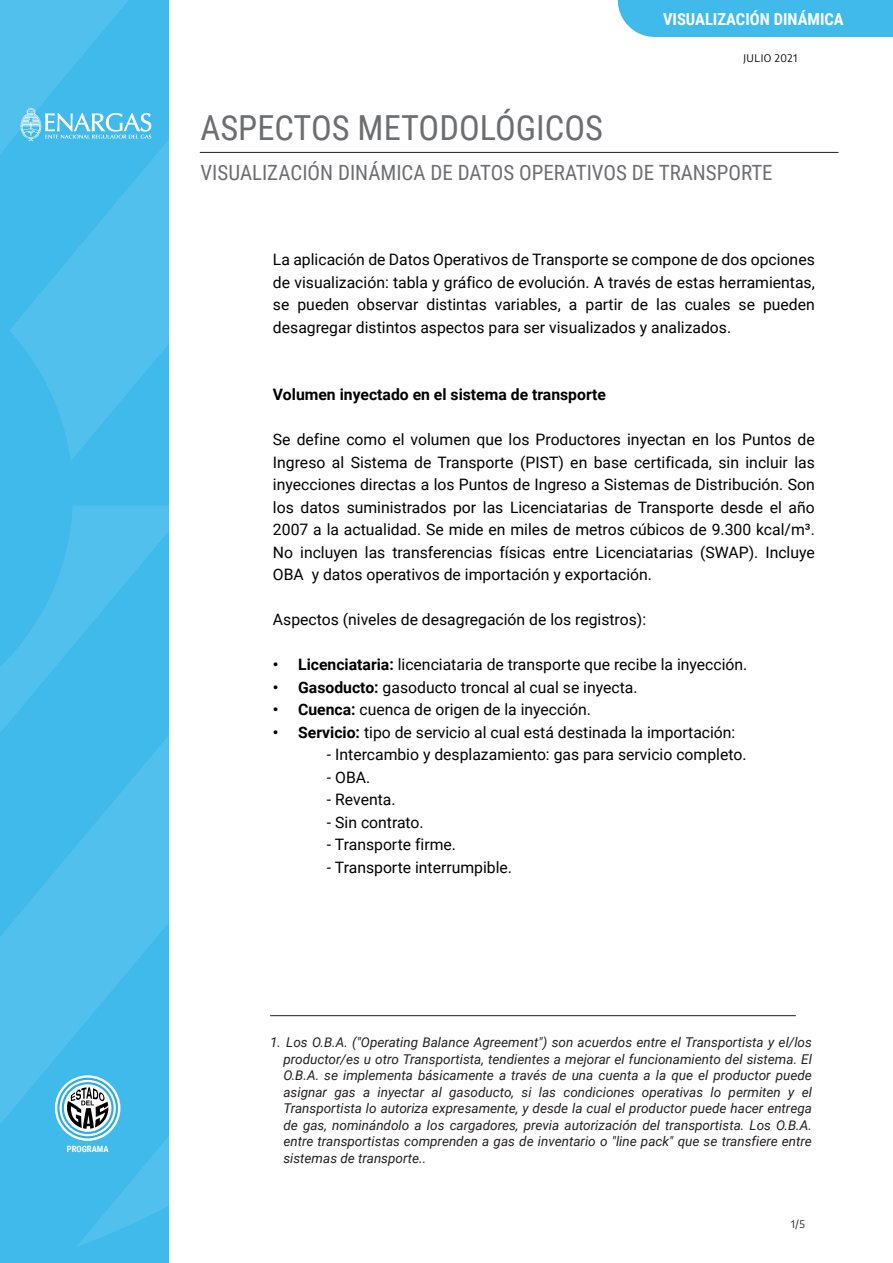
<style>
.page{position:relative;width:893px;height:1263px;background:#fff}
.page>*{position:absolute;margin:0;border:0;box-sizing:border-box;transform-origin:0 0}
.t1{font:34.5px "Roboto Condensed";color:#6d6e71}
.t2{font:21px "Roboto Condensed";color:#6d6e71}
.t3{font:700 16.5px "Roboto Condensed";color:#fff}
.t4{font:15.75px/22.5px "Roboto";color:#000;text-align:justify}
.t5{font:700 15.75px "Roboto";color:#000}
.t6{font:italic 13.5px/16.5px "Roboto";color:#231f20;text-align:justify}
.t7{font:10.5px "Encode Sans";letter-spacing:.05em;color:#000}
.t8{font:10.5px "Encode Sans";color:#231f20}
.t9{font:700 8.7px "Roboto Condensed";color:#fff}
.s1{font-weight:700}
</style>
<div class="page">
<svg style="left:0;top:265px;width:169px;height:998px;background:#45bceb"></svg>
<svg style="left:76px;top:618px;width:93px;height:629px;background:#45bceb"></svg>
<svg style="left:9px;top:28px;width:160px;height:433px;background:#49bdeb"></svg>
<svg style="left:0;top:1px;width:168px;height:264px;background:#49bdeb"></svg>
<hr style="left:200px;top:152px;width:638px;height:1px;background:#221f1f">
<div style="left:618px;top:0;width:275px;height:37px;background:#3fbaeb"></div>
<svg style="left:55px;top:1075px;width:65px;height:66px"></svg>
<div style="left:62px;top:1082px;width:52px;height:52px;border:2px solid #29aae1;border-radius:50%"></div>
<div style="left:57px;top:1078px;width:61px;height:60px;border:2px solid #29aae1;border-radius:50%"></div>
<svg style="left:66px;top:1087px;width:43px;height:42px"></svg>
<hr style="left:270px;top:1015px;width:526px;height:1px;background:#231f20">
<p class="t9" style="left:67px;top:1142px;width:43px">PROGRAMA</p>
<p class="t3" style="left:663px;top:7px;width:182px">VISUALIZACIÓN DINÁMICA</p>
<p class="t7" style="left:743px;top:50px;width:55px">JULIO 2021</p>
<h1 class="t1" style="left:201px;top:104px;width:404px">ASPECTOS METODOLÓGICOS</h1>
<h2 class="t2" style="left:201px;top:158px;width:574px">VISUALIZACIÓN DINÁMICA DE DATOS OPERATIVOS DE TRANSPORTE</h2>
<p class="t4" style="left:273px;top:248px;width:543px">La aplicación de Datos Operativos de Transporte se compone de dos opciones de visualización: tabla y gráfico de evolución. A través de estas herramientas, se pueden observar distintas variables, a partir de las cuales se pueden desagregar distintos aspectos para ser visualizados y analizados.</p>
<p class="t5" style="left:273px;top:383px;width:335px">Volumen inyectado en el sistema de transporte</p>
<p class="t4" style="left:273px;top:428px;width:543px">Se define como el volumen que los Productores inyectan en los Puntos de Ingreso al Sistema de Transporte (PIST) en base certificada, sin incluir las inyecciones directas a los Puntos de Ingreso a Sistemas de Distribución. Son los datos suministrados por las Licenciatarias de Transporte desde el año 2007 a la actualidad. Se mide en miles de metros cúbicos de 9.300 kcal/m³.<br>No incluyen las transferencias físicas entre Licenciatarias (SWAP). Incluye OBA y datos operativos de importación y exportación.</p>
<p class="t4" style="left:273px;top:608px;width:375px">Aspectos (niveles de desagregación de los registros):</p>
<p class="t4" style="left:273px;top:653px;width:476px"><span class="s1">• Licenciataria:</span> licenciataria de transporte que recibe la inyección.</p>
<p class="t4" style="left:273px;top:675px;width:366px"><span class="s1">• Gasoducto:</span> gasoducto troncal al cual se inyecta.</p>
<p class="t4" style="left:273px;top:698px;width:320px"><span class="s1">• Cuenca:</span> cuenca de origen de la inyección.</p>
<p class="t4" style="left:273px;top:720px;width:464px"><span class="s1">• Servicio:</span> tipo de servicio al cual está destinada la importación:</p>
<p class="t4" style="left:327px;top:743px;width:421px">- Intercambio y desplazamiento: gas para servicio completo.</p>
<p class="t4" style="left:327px;top:765px;width:45px">- OBA.</p>
<p class="t4" style="left:327px;top:788px;width:70px">- Reventa.</p>
<p class="t4" style="left:327px;top:810px;width:98px">- Sin contrato.</p>
<p class="t4" style="left:327px;top:833px;width:130px">- Transporte firme.</p>
<p class="t4" style="left:327px;top:855px;width:187px">- Transporte interrumpible.</p>
<p class="t6" style="left:283px;top:1034px;width:530px;text-indent:-13px">1. Los O.B.A. ("Operating Balance Agreement") son acuerdos entre el Transportista y el/los productor/es u otro Transportista, tendientes a mejorar el funcionamiento del sistema. El O.B.A. se implementa básicamente a través de una cuenta a la que el productor puede asignar gas a inyectar al gasoducto, si las condiciones operativas lo permiten y el Transportista lo autoriza expresamente, y desde la cual el productor puede hacer entrega de gas, nominándolo a los cargadores, previa autorización del transportista. Los O.B.A. entre transportistas comprenden a gas de inventario o "line pack" que se transfiere entre sistemas de transporte..</p>
<p class="t8" style="left:791px;top:1217px;width:15px">1/5</p>
</div>
